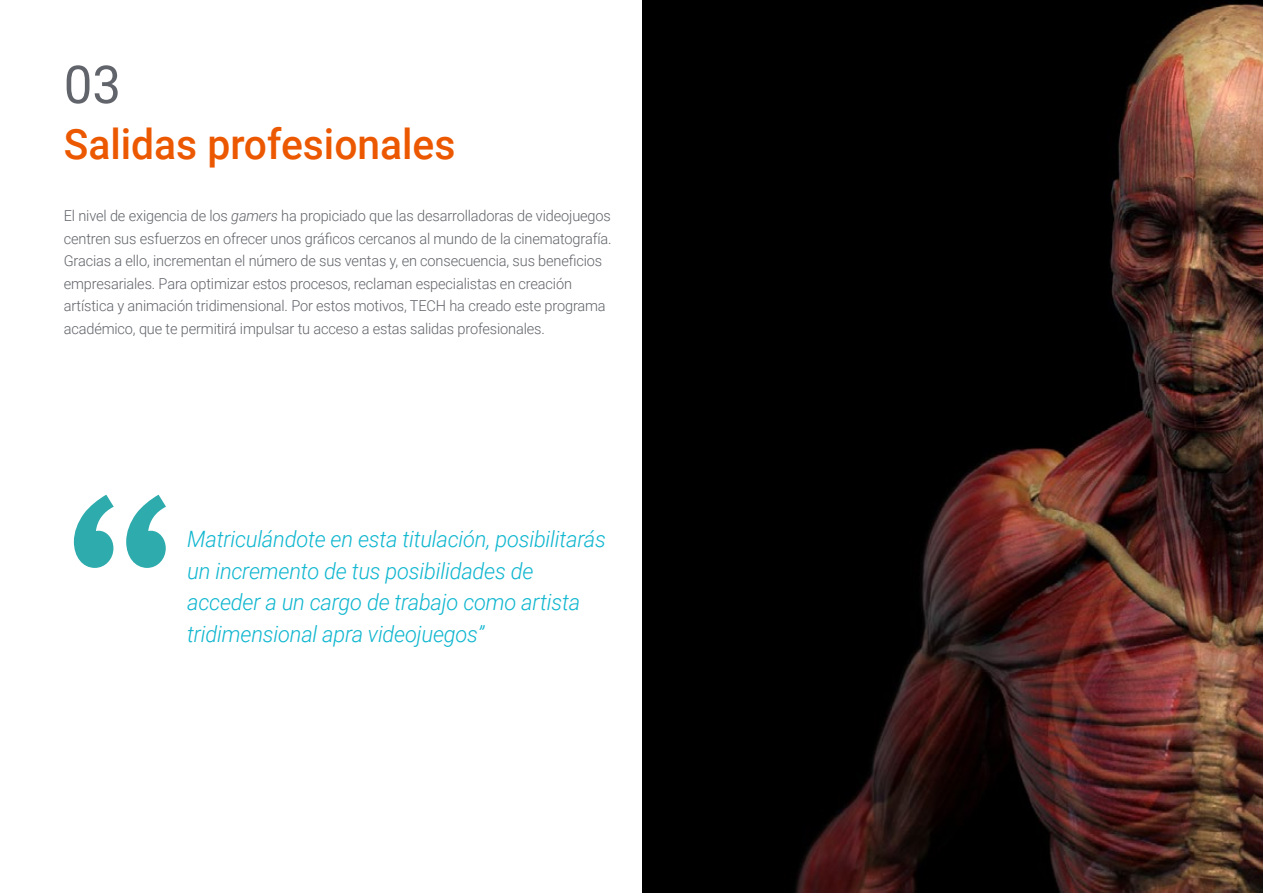
<style>
.page{position:relative;width:1263px;height:893px;background:#fff}
.page>*{position:absolute;margin:0;border:0;box-sizing:border-box;transform-origin:0 0}
.t1{font:52.5px "Roboto";color:#61646a}
.t2{font:500 42px "Roboto";color:#ec5800}
.t3{font:italic 300 22.5px/31.5px "Roboto";letter-spacing:-.01em;color:#0fb6cf}
.t4{font:300 15px/22.5px "Roboto";letter-spacing:-.01em;color:#61646a}
.s1{font-style:italic}
</style>
<div class="page">
<img style="left:642px;top:0;width:621px;height:893px">
<svg style="left:74px;top:495px;width:92px;height:73px"></svg>
<h1 class="t1" style="left:64px;top:48px;width:59px">03</h1>
<h2 class="t2" style="left:64px;top:115px;width:393px">Salidas profesionales</h2>
<p class="t4" style="left:64px;top:204px;width:549px">El nivel de exigencia de los <span class="s1">gamers</span> ha propiciado que las desarrolladoras de videojuegos centren sus esfuerzos en ofrecer unos gráficos cercanos al mundo de la cinematografía.<br>Gracias a ello, incrementan el número de sus ventas y, en consecuencia, sus beneficios empresariales. Para optimizar estos procesos, reclaman especialistas en creación artística y animación tridimensional. Por estos motivos, TECH ha creado este programa académico, que te permitirá impulsar tu acceso a estas salidas profesionales.</p>
<h3 class="t3" style="left:187px;top:522px;width:420px">Matriculándote en esta titulación, posibilitarás un incremento de tus posibilidades de acceder a un cargo de trabajo como artista tridimensional apra videojuegos”</h3>
</div>
